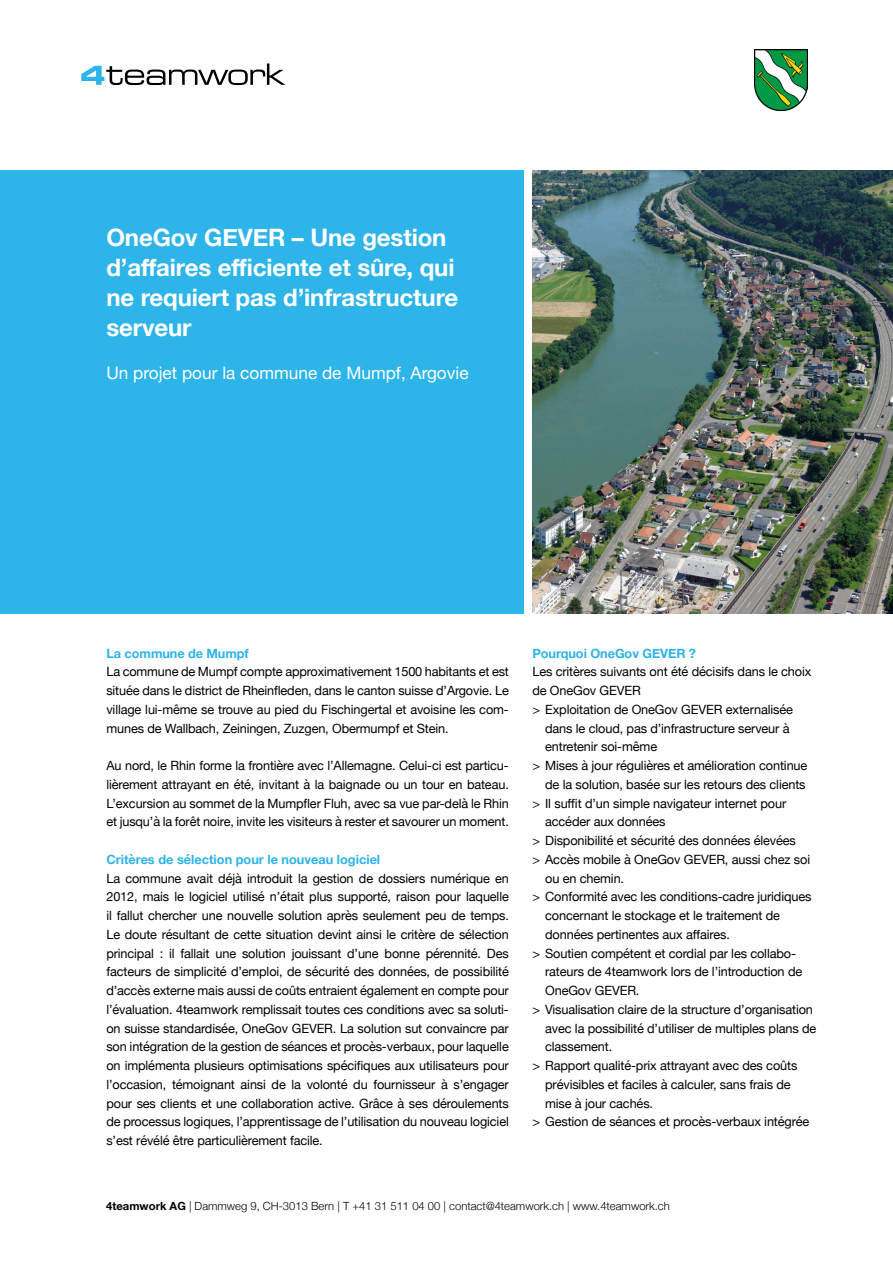
<style>
.page{position:relative;width:893px;height:1263px;background:#fff}
.page>*{position:absolute;margin:0;border:0;box-sizing:border-box;transform-origin:0 0}
.t1{font:700 24px "Helvetica Neue";letter-spacing:-.005em;color:#fff}
.t2{font:17.25px "Helvetica Neue";color:#fff}
.t3{font:12.75px/18.8px "Helvetica Neue";letter-spacing:-.01em;color:#000}
.t4{font:700 12.75px "Helvetica Neue";color:#2db4e9}
.t5{font:300 11.25px "Helvetica Neue";color:#000}
.s1{font-weight:700}
</style>
<div class="page">
<svg style="left:81px;top:63px;width:204px;height:22px"></svg>
<div style="left:0;top:170px;width:524px;height:443px;background:#2db4e9"></div>
<img style="left:532px;top:170px;width:361px;height:443px">
<img style="left:754px;top:50px;width:54px;height:60px">
<p class="t1" style="left:106px;top:218px;width:342px">OneGov GEVER – Une gestion</p>
<p class="t1" style="left:106px;top:248px;width:350px">d’affaires efficiente et sûre, qui</p>
<p class="t1" style="left:106px;top:278px;width:353px">ne requiert pas d’infrastructure</p>
<p class="t1" style="left:106px;top:308px;width:87px">serveur</p>
<p class="t2" style="left:106px;top:360px;width:364px">Un projet pour la commune de Mumpf, Argovie</p>
<p class="t4" style="left:106px;top:643px;width:144px">La commune de Mumpf</p>
<p class="t3" style="left:106px;top:663px;width:404px;text-align:justify">La commune de Mumpf compte approximativement 1500 habitants et est située dans le district de Rheinfleden, dans le canton suisse d’Argovie. Le village lui-même se trouve au pied du Fischingertal et avoisine les com&shy;munes de Wallbach, Zeiningen, Zuzgen, Obermumpf et Stein.</p>
<p class="t3" style="left:106px;top:757px;width:404px;text-align:justify">Au nord, le Rhin forme la frontière avec l’Allemagne. Celui-ci est particu&shy;lièrement attrayant en été, invitant à la baignade ou un tour en bateau.<br>L’excursion au sommet de la Mumpfler Fluh, avec sa vue par-delà le Rhin et jusqu’à la forêt noire, invite les visiteurs à rester et savourer un moment.</p>
<p class="t4" style="left:106px;top:849px;width:275px">Critères de sélection pour le nouveau logiciel</p>
<p class="t3" style="left:106px;top:869px;width:404px;text-align:justify">La commune avait déjà introduit la gestion de dossiers numérique en 2012, mais le logiciel utilisé n’était plus supporté, raison pour laquelle il fallut chercher une nouvelle solution après seulement peu de temps.<br>Le doute résultant de cette situation devint ainsi le critère de sélection principal : il fallait une solution jouissant d’une bonne pérennité. Des facteurs de simplicité d’emploi, de sécurité des données, de possibilité d’accès externe mais aussi de coûts entraient également en compte pour l’évaluation. 4teamwork remplissait toutes ces conditions avec sa soluti&shy;on suisse standardisée, OneGov GEVER. La solution sut convaincre par son intégration de la gestion de séances et procès-verbaux, pour laquelle on implémenta plusieurs optimisations spécifiques aux utilisateurs pour l’occasion, témoignant ainsi de la volonté du fournisseur à s’engager pour ses clients et une collaboration active. Grâce à ses déroulements de processus logiques, l’apprentissage de l’utilisation du nouveau logiciel s’est révélé être particulièrement facile.</p>
<p class="t4" style="left:532px;top:643px;width:165px">Pourquoi OneGov GEVER ?</p>
<p class="t3" style="left:532px;top:663px;width:280px">Les critères suivants ont été décisifs dans le choix de OneGov GEVER</p>
<p class="t3" style="left:545px;top:701px;width:249px;text-indent:-13px">&gt; Exploitation de OneGov GEVER externalisée dans le cloud, pas d’infrastructure serveur à entretenir soi-même</p>
<p class="t3" style="left:532px;top:757px;width:277px;text-align:right">&gt; Mises à jour régulières et amélioration continue de la solution, basée sur les retours des clients</p>
<p class="t3" style="left:545px;top:794px;width:243px;text-indent:-13px">&gt; Il suffit d’un simple navigateur internet pour accéder aux données</p>
<p class="t3" style="left:532px;top:832px;width:265px">&gt; Disponibilité et sécurité des données élevées</p>
<p class="t3" style="left:545px;top:851px;width:267px;text-indent:-13px">&gt; Accès mobile à OneGov GEVER, aussi chez soi ou en chemin.</p>
<p class="t3" style="left:545px;top:888px;width:268px;text-indent:-13px">&gt; Conformité avec les conditions-cadre juridiques concernant le stockage et le traitement de données pertinentes aux affaires.</p>
<p class="t3" style="left:545px;top:944px;width:259px;text-indent:-13px">&gt; Soutien compétent et cordial par les collabo&shy;rateurs de 4teamwork lors de l’introduction de<br>OneGov GEVER.</p>
<p class="t3" style="left:545px;top:1001px;width:273px;text-indent:-13px">&gt; Visualisation claire de la structure d’organisation avec la possibilité d’utiliser de multiples plans de classement.</p>
<p class="t3" style="left:545px;top:1057px;width:254px;text-indent:-13px">&gt; Rapport qualité-prix attrayant avec des coûts prévisibles et faciles à calculer, sans frais de mise à jour cachés.</p>
<p class="t3" style="left:532px;top:1113px;width:279px">&gt; Gestion de séances et procès-verbaux intégrée</p>
<p class="t5" style="left:106px;top:1197px;width:565px"><span class="s1">4teamwork AG</span> | Dammweg 9, CH-3013 Bern | T +41 31 511 04 00 | contact@4teamwork.ch | www.4teamwork.ch</p>
</div>
